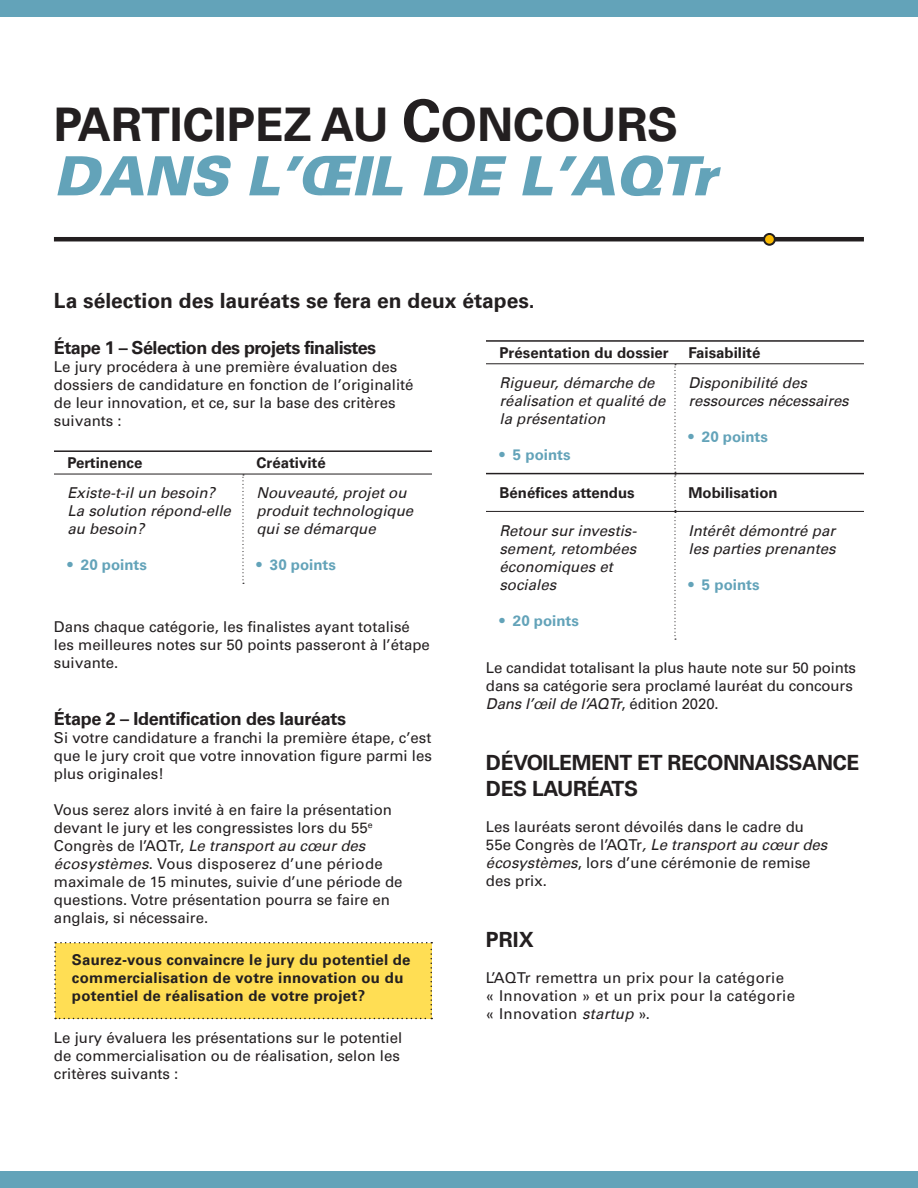
<style>
.page{position:relative;width:918px;height:1188px;background:#fff}
.page>*{position:absolute;margin:0;border:0;box-sizing:border-box;transform-origin:0 0}
.t1{font:italic 900 54px "Univers";color:#63a3b9}
.t2{font:700 46.5px "Univers 65";color:#231f20}
.t3{font:700 21px/25.2px "Univers 65";letter-spacing:-.02em;color:#231f20}
.t4{font:700 21px "Univers 65";color:#231f20}
.t5{font:700 18px "Univers 65";letter-spacing:-.03em;color:#231f20}
.t6{font:15px/18px "Univers LT Pro 55 Roman";color:#231f20}
.t7{font:italic 15px/18px "Univers LT";color:#231f20}
.t8{font:700 15px/18px "Univers 65";letter-spacing:.02em;color:#231f20}
.t9{font:15px/18px "Univers LT Pro 55 Roman";letter-spacing:.02em;color:#231f20}
.t10{font:700 15px "Univers 65";color:#231f20}
.t11{font:700 15px "Univers 65";color:#63a3b9}
.s1{font-size:58.5px}
.s2{font-family:"Univers LT";font-style:italic}
</style>
<div class="page">
<div style="left:0;top:0;width:918px;height:17px;background:#63a3b9"></div>
<div style="left:0;top:1171px;width:918px;height:17px;background:#63a3b9"></div>
<div style="left:54px;top:942px;width:378px;height:77px;background:#ffde54"></div>
<hr style="left:54px;top:450px;width:189px;height:2px;background:#231f20">
<hr style="left:243px;top:450px;width:189px;height:2px;background:#231f20">
<hr style="left:54px;top:474px;width:189px;height:1px;background:#231f20">
<hr style="left:243px;top:474px;width:189px;height:1px;background:#231f20">
<svg style="left:242px;top:474px;width:2px;height:110px"></svg>
<hr style="left:486px;top:473px;width:189px;height:1px;background:#231f20">
<hr style="left:675px;top:473px;width:189px;height:1px;background:#231f20">
<hr style="left:486px;top:511px;width:189px;height:1px;background:#231f20">
<hr style="left:675px;top:511px;width:189px;height:1px;background:#231f20">
<hr style="left:486px;top:340px;width:189px;height:2px;background:#231f20">
<hr style="left:675px;top:340px;width:189px;height:2px;background:#231f20">
<hr style="left:486px;top:363px;width:189px;height:1px;background:#231f20">
<hr style="left:675px;top:363px;width:189px;height:1px;background:#231f20">
<svg style="left:674px;top:364px;width:2px;height:276px"></svg>
<hr style="left:54px;top:237px;width:810px;height:4px;background:#231f20">
<div style="left:764px;top:234px;width:11px;height:11px;background:#fbba00;border-radius:50%"></div>
<div style="left:763px;top:233px;width:13px;height:13px;border:2px solid #231f20;border-radius:50%"></div>
<p class="t2" style="left:54px;top:98px;width:626px">PARTICIPEZ AU <span class="s1">C</span>ONCOURS</p>
<p class="t1" style="left:54px;top:141px;width:663px">DANS L’ŒIL DE L’AQTr</p>
<p class="t4" style="left:54px;top:288px;width:482px">La sélection des lauréats se fera en deux étapes.</p>
<p class="t5" style="left:54px;top:338px;width:324px">Étape 1 – Sélection des projets finalistes</p>
<p class="t6" style="left:54px;top:357px;width:361px">Le jury procédera à une première évaluation des dossiers de candidature en fonction de l’originalité de leur innovation, et ce, sur la base des critères suivants :</p>
<p class="t10" style="left:67px;top:454px;width:76px">Pertinence</p>
<p class="t10" style="left:256px;top:454px;width:71px">Créativité</p>
<p class="t7" style="left:67px;top:484px;width:165px">Existe-t-il un besoin?<br>La solution répond-elle au besoin?</p>
<p class="t11" style="left:67px;top:556px;width:81px">• 20 points</p>
<p class="t10" style="left:499px;top:344px;width:171px">Présentation du dossier</p>
<p class="t10" style="left:688px;top:344px;width:73px">Faisabilité</p>
<p class="t7" style="left:499px;top:374px;width:167px">Rigueur, démarche de réalisation et qualité de la présentation</p>
<p class="t11" style="left:499px;top:446px;width:73px">• 5 points</p>
<p class="t7" style="left:688px;top:374px;width:162px">Disponibilité des ressources nécessaires</p>
<p class="t11" style="left:688px;top:428px;width:81px">• 20 points</p>
<p class="t10" style="left:499px;top:484px;width:137px">Bénéfices attendus</p>
<p class="t10" style="left:688px;top:484px;width:91px">Mobilisation</p>
<p class="t7" style="left:499px;top:522px;width:139px">Retour sur investis&shy;sement, retombées économiques et sociales</p>
<p class="t11" style="left:499px;top:612px;width:81px">• 20 points</p>
<p class="t7" style="left:256px;top:484px;width:158px">Nouveauté, projet ou produit technologique qui se démarque</p>
<p class="t11" style="left:256px;top:556px;width:81px">• 30 points</p>
<p class="t7" style="left:688px;top:522px;width:149px">Intérêt démontré par les parties prenantes</p>
<p class="t11" style="left:688px;top:576px;width:73px">• 5 points</p>
<p class="t6" style="left:54px;top:617px;width:377px">Dans chaque catégorie, les finalistes ayant totalisé les meilleures notes sur 50 points passeront à l’étape suivante.</p>
<p class="t6" style="left:486px;top:658px;width:372px">Le candidat totalisant la plus haute note sur 50 points dans sa catégorie sera proclamé lauréat du concours<br><span class="s2">Dans l’œil de l’AQTr</span>, édition 2020.</p>
<p class="t5" style="left:54px;top:709px;width:294px">Étape 2 – Identification des lauréats</p>
<p class="t6" style="left:54px;top:728px;width:379px;text-align:justify">Si votre candidature a franchi la première étape, c’est que le jury croit que votre innovation figure parmi les plus originales!</p>
<p class="t6" style="left:54px;top:800px;width:350px">Vous serez alors invité à en faire la présentation devant le jury et les congressistes lors du 55<sup>e </sup>Congrès de l’AQTr, <span class="s2">Le transport au cœur des écosystèmes</span>. Vous disposerez d’une période maximale de 15 minutes, suivie d’une période de questions. Votre présentation pourra se faire en anglais, si nécessaire.</p>
<p class="t8" style="left:72px;top:951px;width:340px">Saurez-vous convaincre le jury du potentiel de commercialisation de votre innovation ou du potentiel de réalisation de votre projet?</p>
<p class="t6" style="left:54px;top:1028px;width:350px">Le jury évaluera les présentations sur le potentiel de commercialisation ou de réalisation, selon les critères suivants :</p>
<p class="t3" style="left:486px;top:751px;width:375px">DÉVOILEMENT ET RECONNAISSANCE<br>DES LAURÉATS</p>
<p class="t6" style="left:486px;top:817px;width:343px">Les lauréats seront dévoilés dans le cadre du 55e Congrès de l’AQTr<span class="s2">, Le transport au cœur des écosystèmes</span>, lors d’une cérémonie de remise des prix.</p>
<p class="t3" style="left:486px;top:927px;width:49px">PRIX</p>
<p class="t9" style="left:486px;top:968px;width:311px">L’AQTr remettra un prix pour la catégorie « Innovation » et un prix pour la catégorie « Innovation <span class="s2">startup</span> ».</p>
</div>
